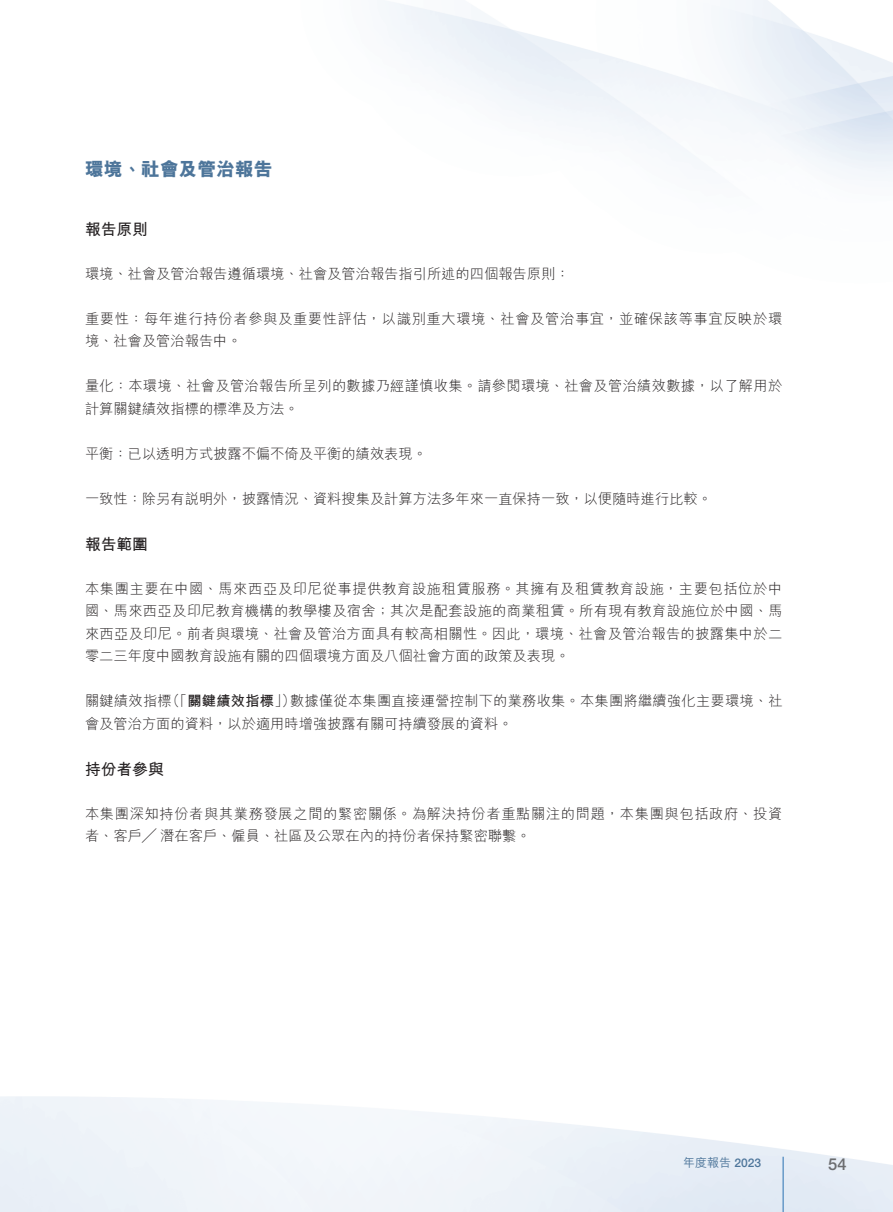
<style>
.page{position:relative;width:893px;height:1212px;background:#fff}
.page>*{position:absolute;margin:0;border:0;box-sizing:border-box;transform-origin:0 0}
.t1{font:800 18.75px "M Hei HK";color:#4d759a}
.t2{font:500 16.5px "Helvetica Neue LT Std";color:#6c6d70}
._01_Heading_1{font:700 15.75px "M Hei HK";color:#231f20}
._00_Body_text{font:300 14.25px/22.5px "M Hei HK";color:#231f20;text-align:justify}
._00_Body_text-2{font:300 14.25px/22.5px "M Hei HK";letter-spacing:.045em;color:#231f20}
._00_Body_text-3{font:300 14.25px/22.5px "M Hei HK";letter-spacing:.02em;color:#231f20}
._00_Body_text-4{font:700 14.25px "M Hei HK";letter-spacing:.02em;color:#231f20}
.t3{font:500 12px "M Hei HK";color:#4d759a}
.s1{font-weight:300}
.s2{font-family:"Helvetica Neue LT Std"}
</style>
<div class="page">
<hr style="left:782px;top:1157px;width:2px;height:55px;background:#679ac8">
<h1 class="t1" style="left:85px;top:160px;width:189px">環境、社會及管治報告</h1>
<p class="_01_Heading_1" style="left:85px;top:218px;width:64px">報告原則</p>
<p class="_00_Body_text" style="left:85px;top:262px;width:486px">環境、社會及管治報告遵循環境、社會及管治報告指引所述的四個報告原則：</p>
<p class="_00_Body_text-2" style="left:85px;top:307px;width:699px">重要性：每年進行持份者參與及重要性評估，以識別重大環境、社會及管治事宜，並確保該等事宜反映於環境、社會及管治報告中。</p>
<p class="_00_Body_text-3" style="left:85px;top:375px;width:699px">量化：本環境、社會及管治報告所呈列的數據乃經謹慎收集。請參閱環境、社會及管治績效數據，以了解用於計算關鍵績效指標的標準及方法。</p>
<p class="_00_Body_text" style="left:85px;top:442px;width:343px">平衡：已以透明方式披露不偏不倚及平衡的績效表現。</p>
<p class="_00_Body_text" style="left:85px;top:487px;width:628px">一致性：除另有說明外，披露情況、資料搜集及計算方法多年來一直保持一致，以便隨時進行比較。</p>
<p class="_01_Heading_1" style="left:85px;top:533px;width:64px">報告範圍</p>
<p class="_00_Body_text" style="left:85px;top:577px;width:699px">本集團主要在中國、馬來西亞及印尼從事提供教育設施租賃服務。其擁有及租賃教育設施，主要包括位於中國、馬來西亞及印尼教育機構的教學樓及宿舍；其次是配套設施的商業租賃。所有現有教育設施位於中國、馬來西亞及印尼。前者與環境、社會及管治方面具有較高相關性。因此，環境、社會及管治報告的披露集中於二零二三年度中國教育設施有關的四個環境方面及八個社會方面的政策及表現。</p>
<p class="_00_Body_text-3" style="left:290px;top:690px;width:494px">數據僅從本集團直接運營控制下的業務收集。本集團將繼續強化主要環境、社</p>
<p class="_00_Body_text-4" style="left:166px;top:691px;width:131px"><span class="s1">（「</span>關鍵績效指標<span class="s1">」）</span></p>
<p class="_00_Body_text" style="left:85px;top:690px;width:429px">關鍵績效指標<br>會及管治方面的資料，以於適用時增強披露有關可持續發展的資料。</p>
<p class="_01_Heading_1" style="left:85px;top:758px;width:80px">持份者參與</p>
<p class="_00_Body_text-2" style="left:85px;top:802px;width:699px">本集團深知持份者與其業務發展之間的緊密關係。為解決持份者重點關注的問題，本集團與包括政府、投資者、客戶╱ 潛在客戶、僱員、社區及公眾在內的持份者保持緊密聯繫。</p>
<p class="t3" style="left:683px;top:1154px;width:80px">年度報告 <span class="s2">2023</span></p>
<p class="t2" style="left:828px;top:1155px;width:20px">54</p>
</div>
